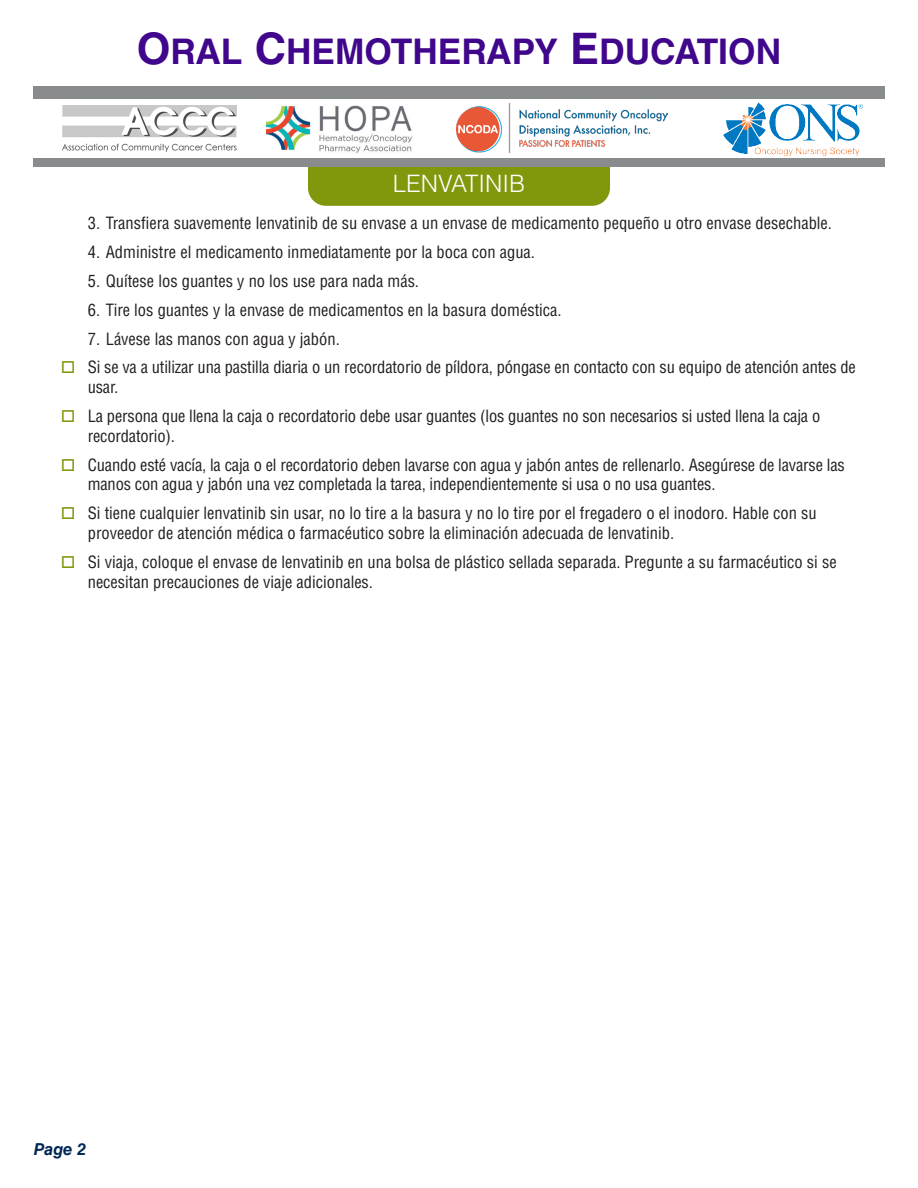
<style>
.page{position:relative;width:918px;height:1188px;background:#fff}
.page>*{position:absolute;margin:0;border:0;box-sizing:border-box;transform-origin:0 0}
.t1{font:700 35.4px "Helvetica LT Std";color:#40068b}
.t2{font:300 24px "Helvetica LT Std";color:#fff}
.text{font:condensed 16.5px/19.8px "Helvetica LT Std";color:#231f20}
.t3{font:italic 700 16.5px "Helvetica LT Std";color:#002855}
.s1{font-size:43.5px}
.s2{color:#81980d}
</style>
<div class="page">
<div style="left:308px;top:139px;width:302px;height:67px;background:#81980d;border-radius:18px"></div>
<div style="left:34px;top:87px;width:850px;height:80px;background:#888c8d"></div>
<div style="left:32px;top:99px;width:864px;height:59px;background:#fff"></div>
<img style="left:267px;top:105px;width:145px;height:48px">
<img style="left:723px;top:102px;width:139px;height:54px">
<img style="left:457px;top:104px;width:211px;height:49px">
<img style="left:62px;top:106px;width:175px;height:45px">
<h1 class="t1" style="left:137px;top:30px;width:646px"><span class="s1">O</span>RAL <span class="s1">C</span>HEMOTHERAPY <span class="s1">E</span>DUCATION</h1>
<h2 class="t2" style="left:393px;top:169px;width:134px">LENVATINIB</h2>
<p class="text" style="left:88px;top:213px;width:746px">3. Transfiera suavemente lenvatinib de su envase a un envase de medicamento pequeño u otro envase desechable.</p>
<p class="text" style="left:88px;top:242px;width:449px">4. Administre el medicamento inmediatamente por la boca con agua.</p>
<p class="text" style="left:88px;top:271px;width:333px">5. Quítese los guantes y no los use para nada más.</p>
<p class="text" style="left:88px;top:300px;width:475px">6. Tire los guantes y la envase de medicamentos en la basura doméstica.</p>
<p class="text" style="left:88px;top:329px;width:254px">7. Lávese las manos con agua y jabón.</p>
<p class="text" style="left:88px;top:357px;width:770px;text-indent:-27px"><span class="s2">□</span> Si se va a utilizar una pastilla diaria o un recordatorio de píldora, póngase en contacto con su equipo de atención antes de usar.</p>
<p class="text" style="left:88px;top:406px;width:734px;text-indent:-27px"><span class="s2">□</span> La persona que llena la caja o recordatorio debe usar guantes (los guantes no son necesarios si usted llena la caja o recordatorio).</p>
<p class="text" style="left:88px;top:455px;width:759px;text-indent:-27px"><span class="s2">□</span> Cuando esté vacía, la caja o el recordatorio deben lavarse con agua y jabón antes de rellenarlo. Asegúrese de lavarse las manos con agua y jabón una vez completada la tarea, independientemente si usa o no usa guantes.</p>
<p class="text" style="left:88px;top:503px;width:731px;text-indent:-27px"><span class="s2">□</span> Si tiene cualquier lenvatinib sin usar, no lo tire a la basura y no lo tire por el fregadero o el inodoro. Hable con su proveedor de atención médica o farmacéutico sobre la eliminación adecuada de lenvatinib.</p>
<p class="text" style="left:88px;top:552px;width:751px;text-indent:-27px"><span class="s2">□</span> Si viaja, coloque el envase de lenvatinib en una bolsa de plástico sellada separada. Pregunte a su farmacéutico si se necesitan precauciones de viaje adicionales.</p>
<p class="t3" style="left:34px;top:1139px;width:54px">Page 2</p>
</div>
